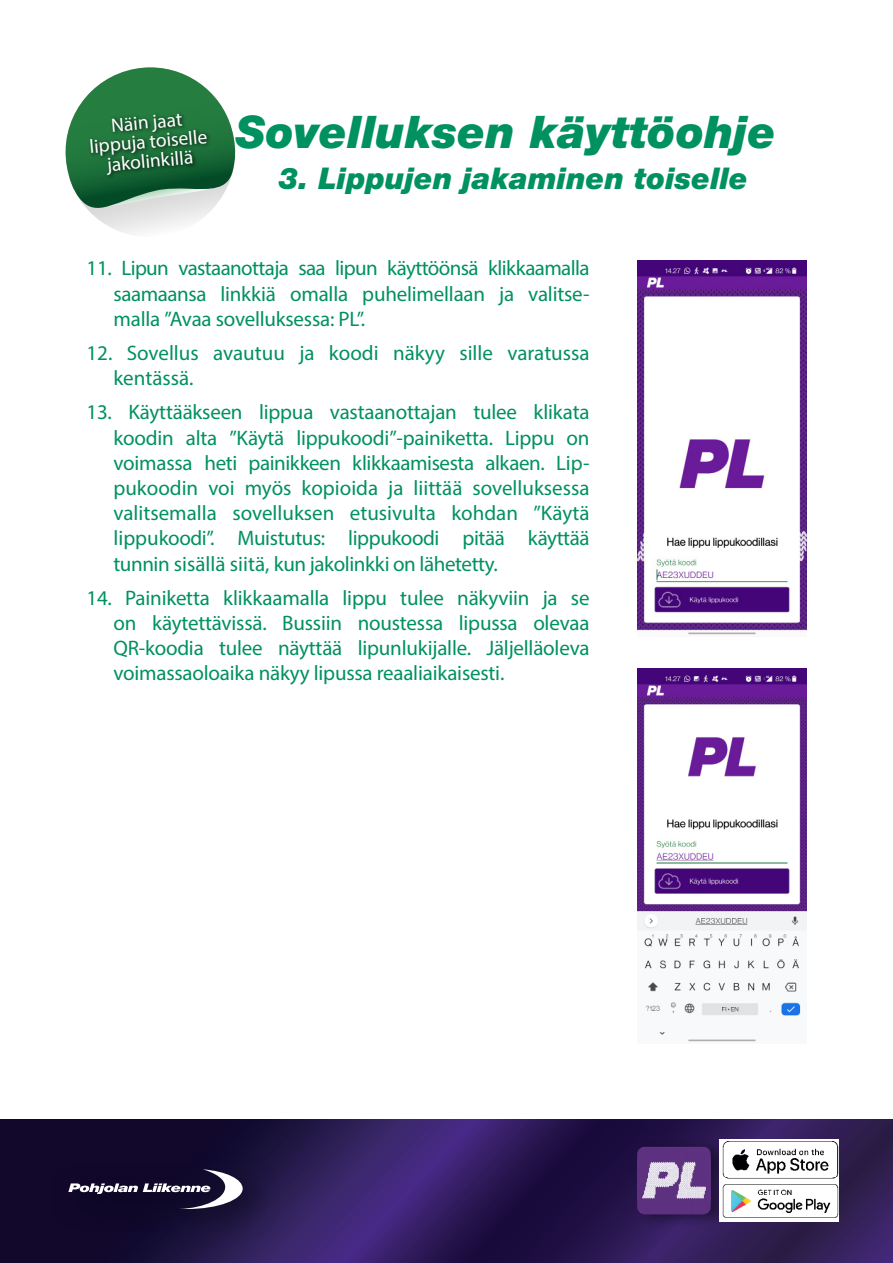
<style>
.page{position:relative;width:893px;height:1263px;background:#fff}
.page>*{position:absolute;margin:0;border:0;box-sizing:border-box;transform-origin:0 0}
.t1{font:italic 900 45px "Helvetica Neue LT Std";color:#009160}
.t2{font:italic 900 30px "Helvetica Neue LT Std";color:#009160}
.t3{font:21px/25.2px "Myriad Pro";letter-spacing:-.01em;color:#009160;text-align:justify}
.t4{font:19.5px "Myriad Pro";color:#fff}
</style>
<div class="page">
<svg style="left:65px;top:67px;width:171px;height:167px"></svg>
<div style="left:87px;top:111px;width:124px;height:69px;background:#000;opacity:.75"></div>
<svg style="left:0;top:1120px;width:893px;height:143px;background:#2a1951"></svg>
<div style="left:636px;top:1139px;width:96px;height:90px;background:#000;opacity:.45"></div>
<img style="left:637px;top:1147px;width:74px;height:67px">
<img style="left:720px;top:1140px;width:119px;height:81px">
<div style="left:47px;top:1147px;width:236px;height:103px;background:#000;opacity:.54"></div>
<svg style="left:68px;top:1169px;width:175px;height:40px;background:#3b3550"></svg>
<img style="left:637px;top:668px;width:169px;height:374px">
<img style="left:637px;top:260px;width:169px;height:375px">
<p class="t4" style="left:110px;top:113px;width:73px;rotate:-5deg">Näin jaat</p>
<p class="t4" style="left:89px;top:135px;width:120px;rotate:-5deg">lippuja toiselle</p>
<p class="t4" style="left:106px;top:153px;width:88px;rotate:-5deg">jakolinkillä</p>
<p class="t1" style="left:236px;top:104px;width:542px">Sovelluksen käyttöohje</p>
<p class="t2" style="left:278px;top:160px;width:471px">3. Lippujen jakaminen toiselle</p>
<p class="t3" style="left:113px;top:255px;width:478px;text-indent:-27px">11. Lipun vastaanottaja saa lipun käyttöönsä klikkaamalla saamaansa linkkiä omalla puhelimellaan ja valitse&shy;malla ”Avaa sovelluksessa: PL”.</p>
<p class="t3" style="left:113px;top:340px;width:478px;text-indent:-27px">12. Sovellus avautuu ja koodi näkyy sille varatussa kentässä.</p>
<p class="t3" style="left:113px;top:399px;width:478px;text-indent:-27px">13. Käyttääkseen lippua vastaanottajan tulee klikata koodin alta ”Käytä lippukoodi”-painiketta. Lippu on voimassa heti painikkeen klikkaamisesta alkaen. Lip&shy;pukoodin voi myös kopioida ja liittää sovelluksessa valitsemalla sovelluksen etusivulta kohdan ”Käytä lippukoodi”. Muistutus: lippukoodi pitää käyttää tunnin sisällä siitä, kun jakolinkki on lähetetty.</p>
<p class="t3" style="left:113px;top:585px;width:478px;text-indent:-27px">14. Painiketta klikkaamalla lippu tulee näkyviin ja se on käytettävissä. Bussiin noustessa lipussa olevaa QR-koodia tulee näyttää lipunlukijalle. Jäljelläoleva voimassaoloaika näkyy lipussa reaaliaikaisesti.</p>
</div>
